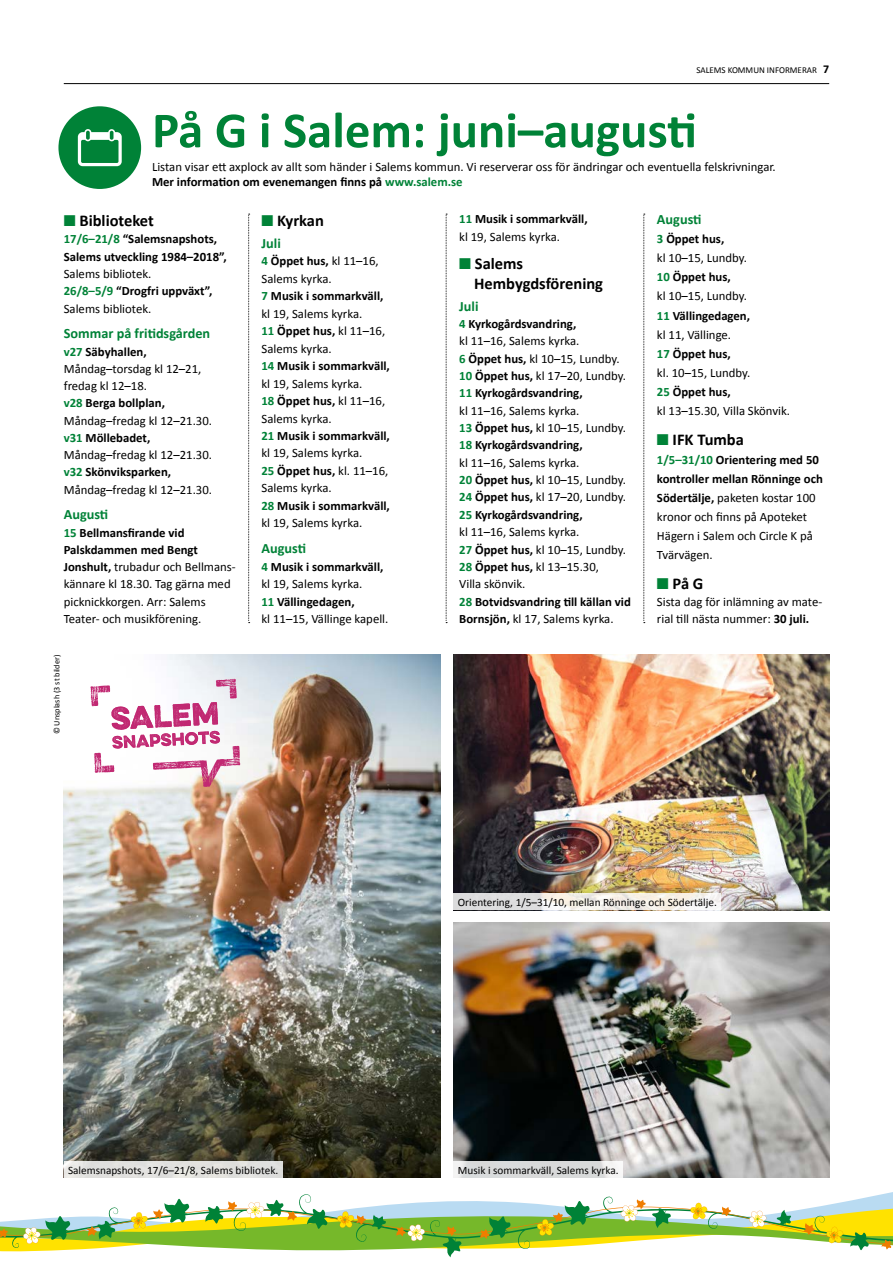
<style>
.page{position:relative;width:893px;height:1263px;background:#fff}
.page>*{position:absolute;margin:0;border:0;box-sizing:border-box;transform-origin:0 0}
.t1{font:700 51px "Calibri";color:#008237}
.t2{font:700 16.5px/20px "Calibri";color:#000}
.t3{font:700 14.25px "Calibri";color:#008237}
.t4{font:12.75px/17.4px "Calibri";color:#000}
.t5{font:700 12.75px/17.2px "Calibri";color:#000}
.t6{font:11.25px "Calibri";color:#000}
.t7{font:9px "Calibri";color:#000}
.t8{font:8.25px "Calibri";color:#000}
.s1{font-weight:700;font-size:12px}
.s2{font-weight:700}
.s3{font-weight:700;color:#008237}
.s4{color:#008237}
.s5{font-weight:400}
</style>
<div class="page">
<hr style="left:64px;top:83px;width:765px;height:1px;background:#000">
<svg style="left:0;top:1198px;width:893px;height:59px"></svg>
<div style="left:58px;top:106px;width:83px;height:83px;background:#008237;border-radius:50%"></div>
<svg style="left:78px;top:129px;width:44px;height:37px"></svg>
<svg style="left:248px;top:214px;width:2px;height:409px"></svg>
<svg style="left:446px;top:214px;width:1px;height:409px"></svg>
<svg style="left:643px;top:214px;width:2px;height:409px"></svg>
<img style="left:64px;top:655px;width:377px;height:523px">
<img style="left:454px;top:922px;width:375px;height:256px">
<img style="left:454px;top:655px;width:375px;height:255px">
<div style="left:64px;top:1161px;width:219px;height:17px;background:#e1e0de"></div>
<svg style="left:454px;top:893px;width:267px;height:17px"></svg>
<svg style="left:454px;top:1161px;width:169px;height:17px;background:#dcdede"></svg>
<svg style="left:63px;top:654px;width:228px;height:186px"></svg>
<svg style="left:90px;top:679px;width:150px;height:108px"></svg>
<p class="t7" style="left:696px;top:64px;width:134px">SALEMS KOMMUN INFORMERAR <span class="s1">7</span></p>
<h1 class="t1" style="left:152px;top:99px;width:546px">På G i Salem: juni–augusti</h1>
<p class="t4" style="left:152px;top:159px;width:625px;line-height:15.3px">Listan visar ett axplock av allt som händer i Salems kommun. Vi reserverar oss för ändringar och eventuella felskrivningar.<br><span class="s2">Mer information om evenemangen finns på</span> <span class="s3">www.salem.se</span></p>
<p class="t2" style="left:64px;top:210px;width:92px"><span class="s4">■</span> Biblioteket</p>
<p class="t5" style="left:64px;top:230px;width:164px"><span class="s4">17/6–21/8</span> “Salemsnapshots,<br>Salems utveckling 1984–2018”,</p>
<p class="t4" style="left:64px;top:265px;width:150px">Salems bibliotek.<br><span class="s3">26/8–5/9</span> <span class="s2">“Drogfri uppväxt”,<br></span>Salems bibliotek.</p>
<p class="t3" style="left:64px;top:325px;width:148px">Sommar på fritidsgården</p>
<p class="t4" style="left:64px;top:342px;width:148px"><span class="s3">v27</span> <span class="s2">Säbyhallen,<br></span>Måndag–torsdag kl 12–21, fredag kl 12–18.<br><span class="s3">v28</span> <span class="s2">Berga bollplan,<br></span>Måndag–fredag kl 12–21.30. <span class="s3">v31</span> <span class="s2">Möllebadet,<br></span>Måndag–fredag kl 12–21.30. <span class="s3">v32</span> <span class="s2">Skönviksparken,<br></span>Måndag–fredag kl 12–21.30.</p>
<p class="t3" style="left:64px;top:506px;width:46px">Augusti</p>
<p class="t4" style="left:64px;top:523px;width:173px"><span class="s3">15</span> <span class="s2">Bellmansfirande vid<br>Palskdammen med Bengt<br>Jonshult,</span> trubadur och Bellmans&shy;kännare kl 18.30. Tag gärna med picknickkorgen. Arr: Salems<br>Teater- och musikförening.</p>
<p class="t5" style="left:459px;top:210px;width:130px"><span class="s4">11</span> Musik i sommarkväll, <span class="s5">kl 19, Salems kyrka.</span></p>
<p class="t2" style="left:474px;top:253px;width:130px;text-indent:-15px"><span class="s4">■</span> Salems<br>Hembygdsförening</p>
<p class="t3" style="left:459px;top:297px;width:21px">Juli</p>
<p class="t4" style="left:459px;top:314px;width:173px"><span class="s3">4</span> <span class="s2">Kyrkogårdsvandring,<br></span>kl 11–16, Salems kyrka.<br><span class="s3">6</span> <span class="s2">Öppet hus,</span> kl 10–15, Lundby.<br><span class="s3">10</span> <span class="s2">Öppet hus,</span> kl 17–20, Lundby.<br><span class="s3">11</span> <span class="s2">Kyrkogårdsvandring,<br></span>kl 11–16, Salems kyrka.<br><span class="s3">13</span> <span class="s2">Öppet hus,</span> kl 10–15, Lundby.<br><span class="s3">18</span> <span class="s2">Kyrkogårdsvandring,<br></span>kl 11–16, Salems kyrka.<br><span class="s3">20</span> <span class="s2">Öppet hus,</span> kl 10–15, Lundby.<br><span class="s3">24</span> <span class="s2">Öppet hus,</span> kl 17–20, Lundby.<br><span class="s3">25</span> <span class="s2">Kyrkogårdsvandring,<br></span>kl 11–16, Salems kyrka.<br><span class="s3">27</span> <span class="s2">Öppet hus,</span> kl 10–15, Lundby.<br><span class="s3">28</span> <span class="s2">Öppet hus,</span> kl 13–15.30,<br>Villa skönvik.<br><span class="s3">28</span> <span class="s2">Botvidsvandring till källan vid<br>Bornsjön,</span> kl 17, Salems kyrka.</p>
<p class="t3" style="left:657px;top:211px;width:46px">Augusti</p>
<p class="t4" style="left:657px;top:229px;width:135px;line-height:19px"><span class="s3">3</span> <span class="s2">Öppet hus,<br></span>kl 10–15, Lundby.<br><span class="s3">10</span> <span class="s2">Öppet hus,<br></span>kl 10–15, Lundby.<br><span class="s3">11</span> <span class="s2">Vällingedagen,<br></span>kl 11, Vällinge.<br><span class="s3">17</span> <span class="s2">Öppet hus,<br></span>kl. 10–15, Lundby.<br><span class="s3">25</span> <span class="s2">Öppet hus,<br></span>kl 13–15.30, Villa Skönvik.</p>
<p class="t2" style="left:657px;top:428px;width:89px"><span class="s4">■</span> IFK Tumba</p>
<p class="t4" style="left:657px;top:449px;width:167px;line-height:19px"><span class="s3">1/5–31/10</span> <span class="s2">Orientering med 50 kontroller mellan Rönninge och<br>Södertälje,</span> paketen kostar 100 kronor och finns på Apoteket<br>Hägern i Salem och Circle K på<br>Tvärvägen.</p>
<p class="t2" style="left:657px;top:573px;width:48px"><span class="s4">■</span> På G</p>
<p class="t4" style="left:657px;top:592px;width:167px">Sista dag för inlämning av mate&shy;rial till nästa nummer: <span class="s2">30 juli.</span></p>
<p class="t2" style="left:261px;top:210px;width:64px"><span class="s4">■</span> Kyrkan</p>
<p class="t3" style="left:261px;top:234px;width:21px">Juli</p>
<p class="t4" style="left:261px;top:252px;width:130px"><span class="s3">4</span> <span class="s2">Öppet hus,</span> kl 11–16,<br>Salems kyrka.<br><span class="s3">7</span> <span class="s2">Musik i sommarkväll, </span>kl 19, Salems kyrka.<br><span class="s3">11</span> <span class="s2">Öppet hus,</span> kl 11–16,<br>Salems kyrka.<br><span class="s3">14</span> <span class="s2">Musik i sommarkväll, </span>kl 19, Salems kyrka.<br><span class="s3">18</span> <span class="s2">Öppet hus,</span> kl 11–16,<br>Salems kyrka.<br><span class="s3">21</span> <span class="s2">Musik i sommarkväll, </span>kl 19, Salems kyrka.<br><span class="s3">25</span> <span class="s2">Öppet hus,</span> kl. 11–16,<br>Salems kyrka.<br><span class="s3">28</span> <span class="s2">Musik i sommarkväll, </span>kl 19, Salems kyrka.</p>
<p class="t3" style="left:261px;top:540px;width:46px">Augusti</p>
<p class="t4" style="left:261px;top:557px;width:128px"><span class="s3">4</span> <span class="s2">Musik i sommarkväll, </span>kl 19, Salems kyrka.<br><span class="s3">11</span> <span class="s2">Vällingedagen,<br></span>kl 11–15, Vällinge kapell.</p>
<p class="t8" style="left:52px;top:734px;width:81px;rotate:-90deg">© Unsplash (3 st bilder)</p>
<p class="t6" style="left:68px;top:1163px;width:210px">Salemsnapshots, 17/6–21/8, Salems bibliotek.</p>
<p class="t6" style="left:458px;top:895px;width:261px">Orientering, 1/5–31/10, mellan Rönninge och Södertälje.</p>
<p class="t6" style="left:458px;top:1163px;width:162px">Musik i sommarkväll, Salems kyrka.</p>
</div>
